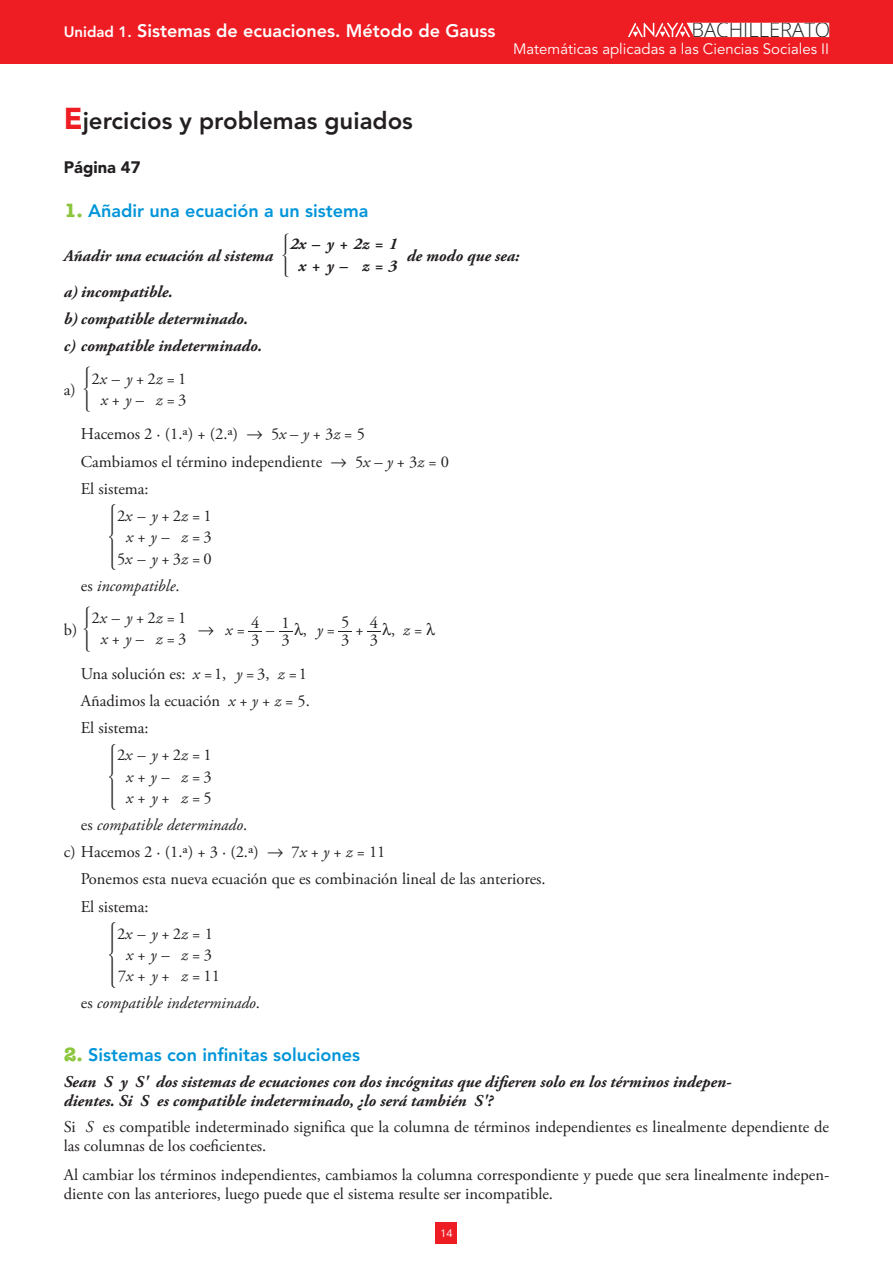
<style>
.page{position:relative;width:893px;height:1263px;background:#fff}
.page>*{position:absolute;margin:0;border:0;box-sizing:border-box;transform-origin:0 0}
.t1{font:25.05px "MM Variable A";color:#231f20;scale:.67 1}
.t2{font:800 24px "Avenir LT Std";color:#231f20}
.t3{font:300 20.25px "Open Sans";color:#231f20}
.t4{font:800 18px "Avenir LT Std";color:#0095d9}
.t5{font:800 18px "Avenir LT Std";color:#fff}
.t6{font:16.5px/21.5px "Adobe Garamond Pro";color:#231f20}
.t7{font:italic 700 16.5px/27.2px "Adobe Garamond Pro";color:#231f20}
.t8{font:italic 16.5px/21.5px "Adobe Garamond Pro";color:#231f20}
.t9{font:900 16.5px "Avenir LT Std";color:#231f20}
.t10{font:16.5px "Anaya Math 1";color:#231f20}
.t11{font:16.5px "M Ma Variable A";color:#231f20}
.t12{font:15px "Avenir LT Std";color:#fff}
.t13{font:10.5px "Open Sans";color:#fff}
.s1{font-size:15px}
.s2{font-weight:900;font-size:30px;color:#ee1d23}
.s3{font-family:"American Typewriter Std";font-weight:700;font-size:19.5px;color:#8bc63e}
.s4{font-style:italic}
.s5{font-family:"MM Variable A";font-size:17.25px}
.s6{font-style:normal}
.s7{font-family:"Adobe Garamond Pro"}
.s8{font-family:"Adobe Garamond Pro";font-style:italic}
</style>
<div class="page">
<div style="left:0;top:0;width:893px;height:64px;background:#ee1d23"></div>
<svg style="left:628px;top:22px;width:201px;height:15px"></svg>
<div style="left:436px;top:1222px;width:21px;height:21px;background:#ee1d23"></div>
<svg style="left:249px;top:631px;width:13px;height:1px"></svg>
<svg style="left:279px;top:631px;width:13px;height:1px"></svg>
<svg style="left:339px;top:631px;width:13px;height:1px"></svg>
<svg style="left:367px;top:631px;width:13px;height:1px"></svg>
<p class="t5" style="left:64px;top:20px;width:433px"><span class="s1">Unidad 1.</span> Sistemas de ecuaciones. Método de Gauss</p>
<p class="t3" style="left:691px;top:16px;width:140px">BACHILLERATO</p>
<p class="t12" style="left:513px;top:40px;width:318px">Matemáticas aplicadas a las Ciencias Sociales II</p>
<h2 class="t2" style="left:64px;top:106px;width:351px"><span class="s2">E</span>jercicios y problemas guiados</h2>
<p class="t9" style="left:64px;top:157px;width:78px">Página 47</p>
<p class="t4" style="left:64px;top:200px;width:306px"><span class="s3">1.</span> Añadir una ecuación a un sistema</p>
<p class="t7" style="left:64px;top:243px;width:211px">Añadir una ecuación al sistema</p>
<p class="t7" style="left:299px;top:234px;width:100px;line-height:21.5px;text-indent:-9px">2x – y + 2z = 1 x + –</p>
<p class="t11" style="left:282px;top:245px;width:9px">*</p>
<p class="t7" style="left:407px;top:243px;width:114px">de modo que sea:</p>
<p class="t7" style="left:327px;top:252px;width:9px">y</p>
<p class="t7" style="left:362px;top:252px;width:37px">z = 3</p>
<p class="t7" style="left:64px;top:278px;width:200px">a) incompatible.<br>b) compatible determinado. c) compatible indeterminado.</p>
<p class="t6" style="left:101px;top:368px;width:87px;text-indent:-9px">2<span class="s4">x</span> – <span class="s4">y</span>+2<span class="s4">z</span> 1 <span class="s4">x</span> + –</p>
<p class="t6" style="left:64px;top:380px;width:28px">a) <span class="s5">*</span></p>
<p class="t6" style="left:81px;top:424px;width:286px">Hacemos 2 · (1.ª) + (2.ª) → 5<span class="s4">x</span> – <span class="s4">y</span> + 3<span class="s4">z</span> = 5</p>
<p class="t6" style="left:81px;top:451px;width:370px">Cambiamos el término independiente → 5<span class="s4">x</span> – <span class="s4">y</span> + 3<span class="s4">z</span> = 0</p>
<p class="t6" style="left:81px;top:478px;width:69px">El sistema:</p>
<p class="t6" style="left:117px;top:505px;width:96px">2<span class="s4">x</span> – <span class="s4">y</span>+2<span class="s4">z</span>=1</p>
<p class="t6" style="left:117px;top:527px;width:96px;text-indent:9px"><span class="s4">x</span> + <span class="s4">y</span> –<br>5<span class="s4">x</span> – <span class="s4">y</span>+3<span class="s4">z</span>=0</p>
<p class="t6" style="left:167px;top:368px;width:10px">=</p>
<p class="t8" style="left:125px;top:389px;width:8px">y</p>
<p class="t6" style="left:156px;top:390px;width:32px"><span class="s4">z</span> =3</p>
<h1 class="t1" style="left:109px;top:521px;width:12px">*</h1>
<p class="t8" style="left:81px;top:575px;width:100px"><span class="s6">es</span> incompatible<span class="s6">.</span></p>
<p class="t6" style="left:64px;top:619px;width:29px">b) <span class="s5">*</span></p>
<p class="t6" style="left:101px;top:608px;width:87px;text-indent:-9px">2<span class="s4">x</span> – <span class="s4">y</span>+2<span class="s4">z</span> 1 <span class="s4">x</span> + –</p>
<p class="t6" style="left:181px;top:527px;width:32px"><span class="s4">z</span> =3</p>
<p class="t6" style="left:341px;top:612px;width:10px">5</p>
<p class="t6" style="left:251px;top:613px;width:10px">4</p>
<p class="t6" style="left:370px;top:613px;width:10px">4</p>
<p class="t6" style="left:282px;top:613px;width:10px">1</p>
<p class="t6" style="left:167px;top:608px;width:10px">=</p>
<p class="t10" style="left:294px;top:618px;width:15px">l<span class="s7">,</span></p>
<p class="t10" style="left:382px;top:618px;width:54px">l<span class="s7">,</span> <span class="s8">z</span> l</p>
<p class="t8" style="left:198px;top:619px;width:49px">→ x <span class="s6">=</span></p>
<p class="t8" style="left:317px;top:619px;width:20px">y<span class="s6">=</span></p>
<p class="t6" style="left:266px;top:619px;width:10px">–</p>
<p class="t6" style="left:355px;top:619px;width:10px">+</p>
<p class="t6" style="left:414px;top:619px;width:10px">=</p>
<p class="t8" style="left:125px;top:629px;width:8px">y</p>
<p class="t6" style="left:156px;top:629px;width:32px"><span class="s4">z</span> =3</p>
<p class="t6" style="left:251px;top:630px;width:10px">3</p>
<p class="t6" style="left:282px;top:630px;width:10px">3</p>
<p class="t6" style="left:341px;top:630px;width:10px">3</p>
<p class="t6" style="left:370px;top:630px;width:10px">3</p>
<p class="t6" style="left:81px;top:663px;width:147px">Una solución es: <span class="s4">x</span> =1,</p>
<p class="t6" style="left:236px;top:663px;width:72px"><span class="s4">y</span>=3, <span class="s4">z</span>=1</p>
<p class="t6" style="left:81px;top:691px;width:231px">Añadimos la ecuación <span class="s4">x</span> + <span class="s4">y</span> + <span class="s4">z</span> = 5.</p>
<p class="t6" style="left:81px;top:718px;width:69px">El sistema:</p>
<p class="t6" style="left:117px;top:745px;width:96px">2<span class="s4">x</span> – <span class="s4">y</span>+2<span class="s4">z</span>=1</p>
<p class="t6" style="left:126px;top:766px;width:45px"><span class="s4">x</span> + – <span class="s4">x</span> + +</p>
<h1 class="t1" style="left:109px;top:761px;width:12px">*</h1>
<p class="t8" style="left:81px;top:814px;width:168px"><span class="s6">es</span> compatible determinado<span class="s6">.</span></p>
<p class="t6" style="left:64px;top:842px;width:323px">c) Hacemos 2 · (1.ª) + 3 · (2.ª) → 7<span class="s4">x</span> + <span class="s4">y</span> + <span class="s4">z</span> = 11</p>
<p class="t6" style="left:81px;top:869px;width:466px">Ponemos esta nueva ecuación que es combinación lineal de las anteriores.</p>
<p class="t6" style="left:81px;top:896px;width:69px">El sistema:</p>
<p class="t6" style="left:117px;top:923px;width:97px">2<span class="s4">x</span> – <span class="s4">y</span>+2<span class="s4">z</span>=1</p>
<p class="t6" style="left:118px;top:944px;width:53px;text-align:center"><span class="s4">x</span> + –<br>7<span class="s4">x</span>+<span class="s4">y</span>+</p>
<p class="t8" style="left:151px;top:766px;width:9px">y y</p>
<p class="t6" style="left:181px;top:766px;width:32px"><span class="s4">z</span> =3 <span class="s4">z</span> =5</p>
<h1 class="t1" style="left:109px;top:939px;width:12px">*</h1>
<p class="t8" style="left:81px;top:993px;width:181px"><span class="s6">es</span> compatible indeterminado<span class="s6">.</span></p>
<p class="t4" style="left:64px;top:1044px;width:298px"><span class="s3">2.</span> Sistemas con infinitas soluciones</p>
<p class="t7" style="left:64px;top:1072px;width:669px;line-height:19.5px">Sean S y S' dos sistemas de ecuaciones con dos incógnitas que difieren solo en los términos indepen&shy;dientes. Si S es compatible indeterminado, ¿lo será también S'?</p>
<p class="t6" style="left:64px;top:1117px;width:767px;line-height:19.5px">Si <span class="s4">S</span> es compatible indeterminado significa que la columna de términos independientes es linealmente dependiente de las columnas de los coeficientes.</p>
<p class="t6" style="left:64px;top:1165px;width:767px;line-height:19.5px">Al cambiar los términos independientes, cambiamos la columna correspondiente y puede que sera linealmente indepen&shy;diente con las anteriores, luego puede que el sistema resulte ser incompatible.</p>
<p class="t8" style="left:151px;top:944px;width:8px">y</p>
<p class="t6" style="left:181px;top:944px;width:40px"><span class="s4">z</span> =3 <span class="s4">z</span> =11</p>
<p class="t13" style="left:440px;top:1226px;width:14px">14</p>
</div>
